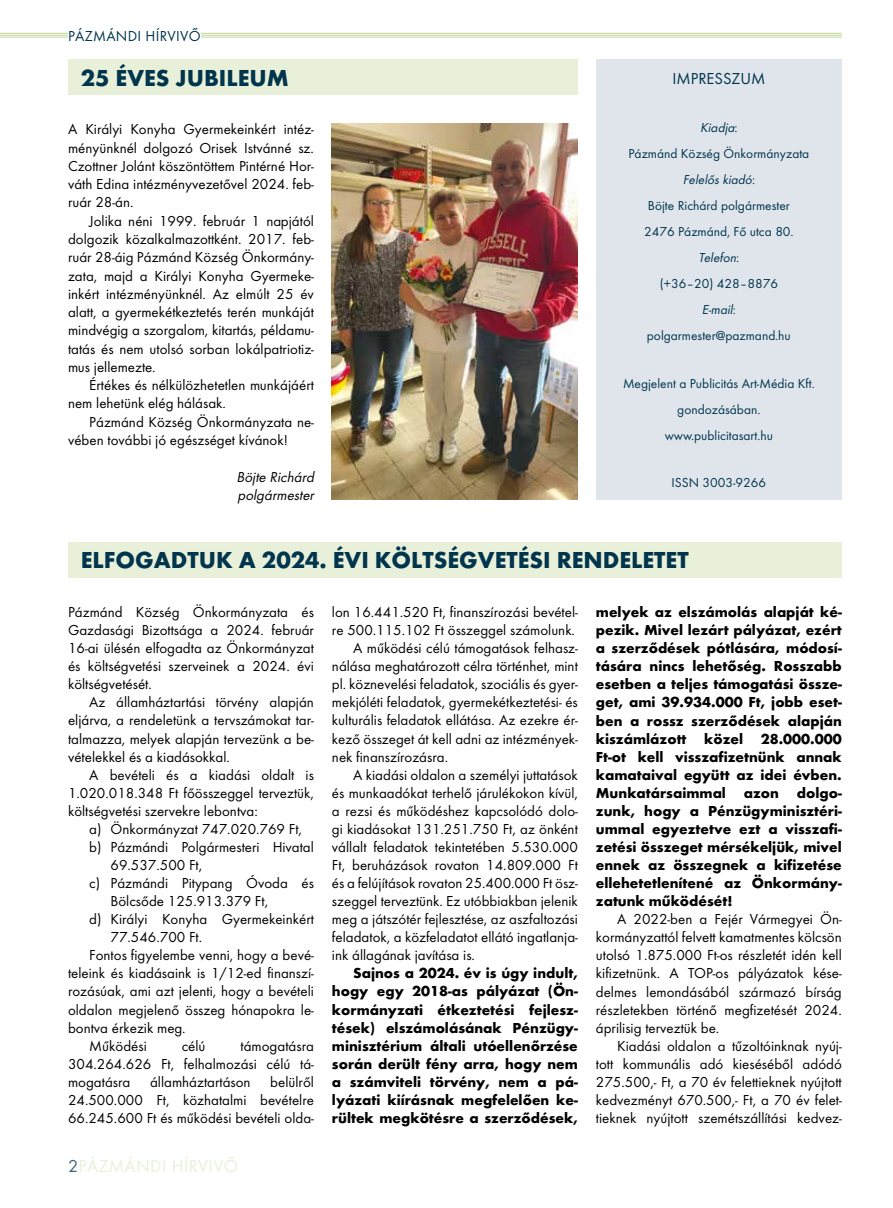
<style>
.page{position:relative;width:893px;height:1208px;background:#fff}
.page>*{position:absolute;margin:0;border:0;box-sizing:border-box;transform-origin:0 0}
.t1{font:700 24px "Futura PFL";color:#00354d}
.t2{font:18px "Futura PFL";letter-spacing:.02em;color:#e8f0d9}
.t3{font:16.5px "Futura PFL";color:#00354d}
.t4{font:15px/18px "Futura PFL";color:#000;text-align:justify}
.t5{font:700 15px/18px "Futura PFL";color:#000;text-align:justify}
.t6{font:italic 15px/18.3px "Futura PFL";color:#000}
.t7{font:15px "Futura PFL";letter-spacing:.02em;color:#00354d}
.t8{font:13.5px/26.1px "Futura PFL";color:#00354d;text-align:center}
.s1{font-style:italic}
.s2{color:#40647d}
</style>
<div class="page">
<hr style="left:0;top:33px;width:842px;height:1px;background:#c3d89a">
<hr style="left:0;top:35px;width:842px;height:1px;background:#c3d89a">
<hr style="left:0;top:37px;width:842px;height:1px;background:#c3d89a">
<div style="left:68px;top:30px;width:133px;height:11px;background:#fff"></div>
<div style="left:68px;top:542px;width:774px;height:36px;background:#e8f0d9"></div>
<div style="left:68px;top:60px;width:510px;height:35px;background:#e8f0d9"></div>
<img style="left:332px;top:123px;width:246px;height:376px">
<div style="left:596px;top:60px;width:246px;height:440px;background:#e0e5ec"></div>
<p class="t7" style="left:68px;top:27px;width:134px">PÁZMÁNDI HÍRVIVŐ</p>
<h1 class="t1" style="left:81px;top:63px;width:209px">25 ÉVES JUBILEUM</h1>
<p class="t3" style="left:672px;top:69px;width:94px">IMPRESSZUM</p>
<p class="t8" style="left:628px;top:114px;width:182px"><span class="s1">Kiadja</span>:<br>Pázmánd Község Önkormányzata<br><span class="s1">Felelőskiadó</span>:<br>Böjte Richárd polgármester<br>2476 Pázmánd, Fő utca 80.<br><span class="s1">Telefon</span>:<br>(+36–20) 428–8876<br><span class="s1">E-mail</span>: polgarmester@pazmand.hu</p>
<p class="t8" style="left:623px;top:370px;width:193px">Megjelent a Publicitás Art-Média Kft. gondozásában. www.publicitasart.hu</p>
<p class="t8" style="left:671px;top:470px;width:96px">ISSN 3003-9266</p>
<p class="t4" style="left:68px;top:120px;width:247px">A Királyi Konyha Gyermekeinkért intéz&shy;ményünknél dolgozó Orisek Istvánné sz.<br>Czottner Jolánt köszöntöttem Pintérné Hor&shy;váth Edina intézményvezetővel 2024. feb&shy;ruár 28-án.</p>
<p class="t4" style="left:68px;top:211px;width:247px;text-indent:21px">Jolika néni 1999. február 1 napjától dolgozik közalkalmazottként. 2017. feb&shy;ruár 28-áig Pázmánd Község Önkormány&shy;zata, majd a Királyi Konyha Gyermeke&shy;inkért intézményünknél. Az elmúlt 25 év alatt, a gyermekétkeztetés terén munkáját mindvégig a szorgalom, kitartás, példamu&shy;tatás és nem utolsó sorban lokálpatriotiz&shy;mus jellemezte.</p>
<p class="t4" style="left:68px;top:376px;width:247px;text-indent:21px">Értékes és nélkülözhetetlen munkájáért nem lehetünk elég hálásak.</p>
<p class="t4" style="left:68px;top:412px;width:247px;text-indent:21px">Pázmánd Község Önkormányzata ne&shy;vében további jó egészséget kívánok!</p>
<p class="t6" style="left:237px;top:467px;width:82px">Böjte Richárd polgármester</p>
<h1 class="t1" style="left:81px;top:546px;width:609px">ELFOGADTUK A 2024. ÉVI KÖLTSÉGVETÉSI RENDELETET</h1>
<p class="t4" style="left:68px;top:603px;width:247px">Pázmánd Község Önkormányzata és Gazdasági Bizottsága a 2024. február 16-ai ülésén elfogadta az Önkormányzat és költségvetési szerveinek a 2024. évi költségvetését.</p>
<p class="t4" style="left:68px;top:693px;width:247px;text-indent:21px">Az államháztartási törvény alapján eljárva, a rendeletünk a tervszámokat tar&shy;talmazza, melyek alapján tervezünk a be&shy;vételekkel és a kiadásokkal.</p>
<p class="t4" style="left:68px;top:765px;width:247px;text-indent:21px">A bevételi és a kiadási oldalt is 1.020.018.348 Ft főösszeggel terveztük, költségvetési szervekre lebontva:</p>
<p class="t4" style="left:89px;top:820px;width:214px">a) Önkormányzat 747.020.769 Ft,</p>
<p class="t4" style="left:89px;top:838px;width:226px">b) Pázmándi Polgármesteri Hivatal</p>
<p class="t4" style="left:111px;top:856px;width:93px">69.537.500 Ft,</p>
<p class="t4" style="left:89px;top:874px;width:226px">c) Pázmándi Pitypang Óvoda és</p>
<p class="t4" style="left:111px;top:892px;width:159px">Bölcsőde 125.913.379 Ft,</p>
<p class="t4" style="left:89px;top:910px;width:226px">d) Királyi Konyha Gyermekeinkért</p>
<p class="t4" style="left:111px;top:928px;width:93px">77.546.700 Ft.</p>
<p class="t4" style="left:89px;top:946px;width:226px">Fontos figyelembe venni, hogy a bevé-</p>
<p class="t4" style="left:68px;top:964px;width:247px">teleink és kiadásaink is 1/12-ed finanszí-</p>
<p class="t4" style="left:68px;top:982px;width:247px">rozásúak, ami azt jelenti, hogy a bevételi</p>
<p class="t4" style="left:68px;top:1000px;width:247px">oldalon megjelenő összeg hónapokra le-</p>
<p class="t4" style="left:68px;top:1018px;width:119px">bontva érkezik meg.</p>
<p class="t4" style="left:89px;top:1036px;width:59px">Működési</p>
<p class="t4" style="left:182px;top:1036px;width:25px">célú</p>
<p class="t4" style="left:68px;top:1036px;width:247px;text-indent:173px">támogatásra 304.264.626 Ft, felhalmozási célú tá&shy;mogatásra</p>
<p class="t4" style="left:68px;top:1072px;width:247px;text-indent:202px">belülről 24.500.000 Ft, közhatalmi bevételre 66.245.600 Ft és működési bevételi olda-</p>
<p class="t4" style="left:150px;top:1072px;width:102px">államháztartáson</p>
<p class="t2" style="left:68px;top:1155px;width:171px"><span class="s2">2</span>PÁZMÁNDI HÍRVIVŐ</p>
<p class="t4" style="left:332px;top:603px;width:247px">lon 16.441.520 Ft, finanszírozási bevétel-</p>
<p class="t4" style="left:332px;top:621px;width:245px">re 500.115.102 Ft összeggel számolunk.</p>
<p class="t4" style="left:353px;top:639px;width:226px">A működési célú támogatások felhasz-</p>
<p class="t4" style="left:332px;top:657px;width:247px">nálása meghatározott célra történhet, mint</p>
<p class="t4" style="left:332px;top:675px;width:247px">pl. köznevelési feladatok, szociális és gyer-</p>
<p class="t4" style="left:332px;top:693px;width:247px">mekjóléti feladatok, gyermekétkeztetési- és</p>
<p class="t4" style="left:332px;top:711px;width:247px">kulturális feladatok ellátása. Az ezekre ér-</p>
<p class="t4" style="left:332px;top:729px;width:247px">kező összeget át kell adni az intézmények-</p>
<p class="t4" style="left:332px;top:747px;width:118px">nek finanszírozásra.</p>
<p class="t4" style="left:353px;top:765px;width:226px">A kiadási oldalon a személyi juttatások</p>
<p class="t4" style="left:332px;top:783px;width:247px">és munkaadókat terhelő járulékokon kívül,</p>
<p class="t4" style="left:332px;top:801px;width:247px">a rezsi és működéshez kapcsolódó dolo-</p>
<p class="t4" style="left:332px;top:820px;width:247px">gi kiadásokat 131.251.750 Ft, az önként</p>
<p class="t4" style="left:332px;top:838px;width:247px">vállalt feladatok tekintetében 5.530.000</p>
<p class="t4" style="left:332px;top:856px;width:247px">Ft, beruházások rovaton 14.809.000 Ft</p>
<p class="t4" style="left:332px;top:874px;width:247px">és a felújítások rovaton 25.400.000 Ft ös -</p>
<p class="t4" style="left:332px;top:892px;width:247px">szeggel terveztünk. Ez utóbbiakban jelenik</p>
<p class="t4" style="left:332px;top:910px;width:247px">meg a játszótér fejlesztése, az aszfaltozási</p>
<p class="t4" style="left:332px;top:928px;width:247px">feladatok, a közfeladatot ellátó ingatlanja-</p>
<p class="t4" style="left:332px;top:946px;width:145px">ink állagának javítása is.</p>
<p class="t5" style="left:332px;top:964px;width:247px;text-indent:21px">Sajnos a 2024. év is úgy indult, hogy egy 2018-as pályázat (Ön&shy;kormányzati étkeztetési fejlesz&shy;tések) elszámolásának Pénzügy&shy;minisztérium általi utóellenőrzése során derült fény arra, hogy nem a számviteli törvény, nem a pá&shy;lyázati kiírásnak megfelelően ke&shy;rültek megkötésre a szerződések,</p>
<p class="t5" style="left:596px;top:603px;width:247px">melyek az elszámolás alapját ké&shy;pezik. Mivel lezárt pályázat, ezért a szerződések pótlására, módosí&shy;tására nincs lehetőség. Rosszabb esetben a teljes támogatási össze&shy;get, ami 39.934.000 Ft, jobb eset&shy;ben a rossz szerződések alapján kiszámlázott közel 28.000.000<br>Ft-ot kell visszafizetnünk annak kamataival együtt az idei évben.<br>Munkatársaimmal azon dolgo&shy;zunk, hogy a Pénzügyminisztéri&shy;ummal egyeztetve ezt a visszafi&shy;zetési összeget mérsékeljük, mivel ennek az összegnek a kifizetése ellehetetlenítené az Önkormány&shy;zatunk működését!</p>
<p class="t4" style="left:596px;top:910px;width:247px;text-indent:21px">A 2022-ben a Fejér Vármegyei Ön&shy;kormányzattól felvett kamatmentes kölcsön utolsó 1.875.000 Ft-os részletét idén kell kifizetnünk. A TOP-os pályázatok kése&shy;delmes lemondásából származó bírság részletekben történő megfizetését 2024. áprilisig terveztük be.</p>
<p class="t4" style="left:596px;top:1036px;width:247px;text-indent:21px">Kiadási oldalon a tűzoltóinknak nyúj&shy;tott kommunális adó kieséséből adódó 275.500,- Ft, a 70 év felettieknek nyújtott kedvezményt 670.500,- Ft, a 70 év felet&shy;tieknek nyújtott szemétszállítási kedvez-</p>
</div>
